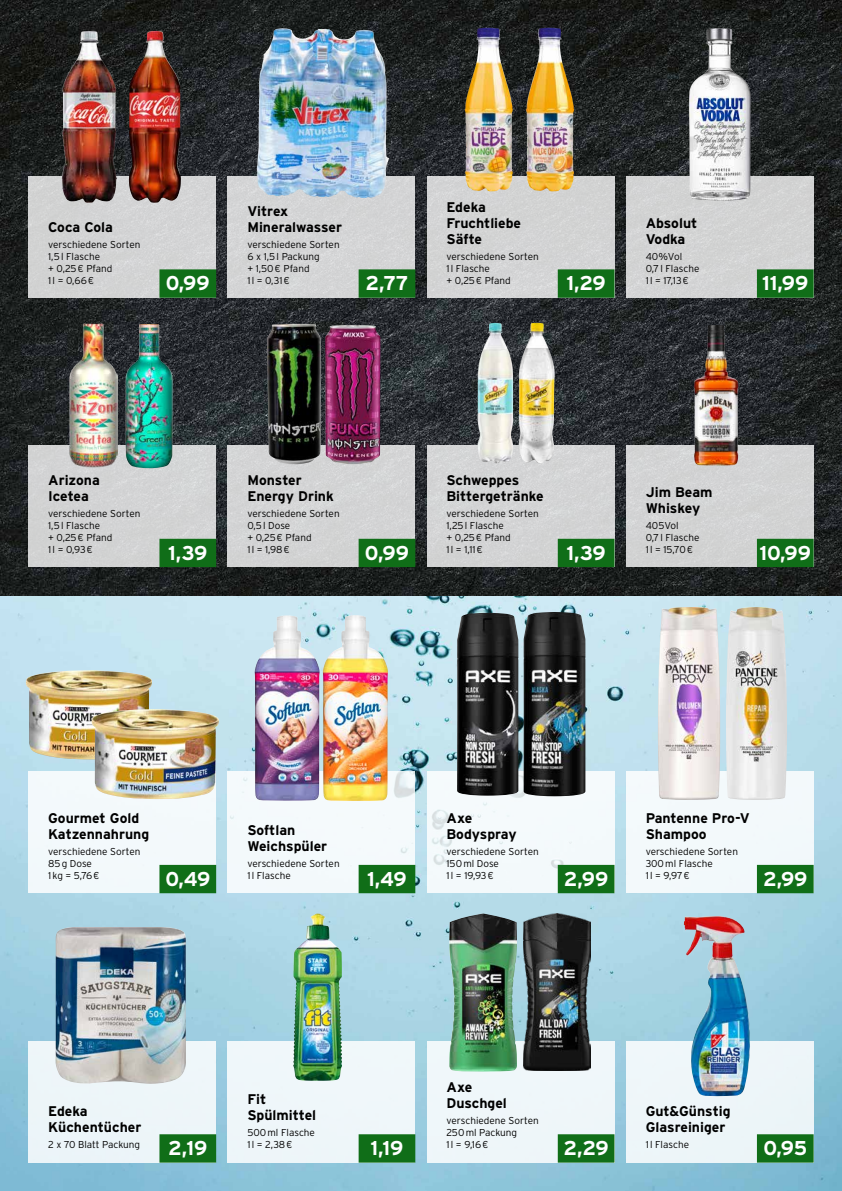
<style>
.page{position:relative;width:842px;height:1191px;background:#fff}
.page>*{position:absolute;margin:0;border:0;box-sizing:border-box;transform-origin:0 0}
.t1{font:700 20px "Interstate";color:#fff}
.t2{font:700 14px/16px "Interstate";color:#000}
.t3{font:300 10px/12px "Interstate";color:#000}
</style>
<div class="page">
<img style="left:0;top:0;width:842px;height:1191px">
<div style="left:28px;top:176px;width:188px;height:122px;background:#d3d3d4"></div>
<div style="left:427px;top:176px;width:187px;height:122px;background:#d3d3d4"></div>
<div style="left:626px;top:176px;width:188px;height:122px;background:#d2d3d3"></div>
<div style="left:227px;top:176px;width:188px;height:122px;background:#d3d4d5"></div>
<div style="left:28px;top:445px;width:188px;height:122px;background:#d2d3d4"></div>
<div style="left:227px;top:445px;width:188px;height:122px;background:#d3d4d4"></div>
<div style="left:427px;top:445px;width:187px;height:122px;background:#d3d4d5"></div>
<div style="left:626px;top:445px;width:188px;height:122px;background:#d2d3d4"></div>
<div style="left:427px;top:771px;width:187px;height:122px;background:#f4fafc"></div>
<div style="left:28px;top:1040px;width:188px;height:122px;background:#edf5f9"></div>
<div style="left:227px;top:771px;width:188px;height:122px;background:#f4fafc"></div>
<div style="left:28px;top:771px;width:188px;height:122px;background:#f3f9fb"></div>
<div style="left:626px;top:771px;width:188px;height:122px;background:#f3f9fb"></div>
<div style="left:227px;top:1040px;width:188px;height:122px;background:#eff7fa"></div>
<div style="left:427px;top:1040px;width:187px;height:122px;background:#eff7fa"></div>
<div style="left:626px;top:1040px;width:188px;height:122px;background:#edf5f9"></div>
<div style="left:159px;top:269px;width:57px;height:29px;background:#106e18"></div>
<div style="left:359px;top:269px;width:56px;height:29px;background:#106e18"></div>
<div style="left:558px;top:269px;width:56px;height:29px;background:#106e18"></div>
<div style="left:757px;top:269px;width:57px;height:29px;background:#106e18"></div>
<div style="left:159px;top:539px;width:57px;height:28px;background:#106e18"></div>
<div style="left:359px;top:539px;width:56px;height:28px;background:#106e18"></div>
<div style="left:558px;top:539px;width:56px;height:28px;background:#106e18"></div>
<div style="left:757px;top:539px;width:57px;height:28px;background:#106e18"></div>
<div style="left:159px;top:865px;width:57px;height:28px;background:#106e18"></div>
<div style="left:359px;top:865px;width:56px;height:28px;background:#106e18"></div>
<div style="left:558px;top:865px;width:56px;height:28px;background:#106e18"></div>
<div style="left:757px;top:865px;width:57px;height:28px;background:#106e18"></div>
<div style="left:159px;top:1134px;width:57px;height:28px;background:#106e18"></div>
<div style="left:359px;top:1134px;width:56px;height:28px;background:#106e18"></div>
<div style="left:558px;top:1134px;width:56px;height:28px;background:#106e18"></div>
<div style="left:757px;top:1134px;width:57px;height:28px;background:#106e18"></div>
<img style="left:69px;top:322px;width:48px;height:146px">
<img style="left:689px;top:28px;width:62px;height:173px">
<img style="left:55px;top:927px;width:131px;height:157px">
<img style="left:26px;top:670px;width:126px;height:89px">
<img style="left:92px;top:709px;width:127px;height:90px">
<img style="left:293px;top:913px;width:49px;height:167px">
<img style="left:267px;top:324px;width:54px;height:140px">
<img style="left:684px;top:916px;width:66px;height:180px">
<img style="left:465px;top:29px;width:47px;height:162px">
<img style="left:526px;top:29px;width:47px;height:162px">
<img style="left:694px;top:326px;width:44px;height:140px">
<img style="left:325px;top:325px;width:55px;height:139px">
<img style="left:658px;top:607px;width:62px;height:193px">
<img style="left:726px;top:607px;width:61px;height:193px">
<img style="left:523px;top:913px;width:68px;height:157px">
<img style="left:449px;top:913px;width:68px;height:158px">
<img style="left:457px;top:613px;width:61px;height:182px">
<img style="left:524px;top:612px;width:61px;height:184px">
<img style="left:126px;top:324px;width:47px;height:144px">
<img style="left:323px;top:615px;width:65px;height:186px">
<img style="left:254px;top:615px;width:66px;height:185px">
<img style="left:62px;top:31px;width:55px;height:172px">
<img style="left:129px;top:31px;width:52px;height:172px">
<img style="left:257px;top:29px;width:99px;height:168px">
<img style="left:477px;top:323px;width:36px;height:140px">
<img style="left:518px;top:323px;width:37px;height:140px">
<h2 class="t2" style="left:48px;top:218px;width:66px">Coca Cola</h2>
<p class="t3" style="left:48px;top:238px;width:94px">verschiedene Sorten<br>1,5l Flasche<br>+ 0,25€ Pfand<br>1l = 0,66€</p>
<h1 class="t1" style="left:166px;top:271px;width:46px">0,99</h1>
<h2 class="t2" style="left:247px;top:202px;width:96px">Vitrex<br>Mineralwasser</h2>
<p class="t3" style="left:247px;top:238px;width:94px">verschiedene Sorten<br>6 x 1,5l Packung<br>+ 1,50€ Pfand<br>1l = 0,31€</p>
<h1 class="t1" style="left:366px;top:271px;width:44px">2,77</h1>
<h2 class="t2" style="left:446px;top:198px;width:76px">Edeka<br>Fruchtliebe<br>Säfte</h2>
<p class="t3" style="left:446px;top:250px;width:94px">verschiedene Sorten<br>1l Flasche<br>+ 0,25€ Pfand</p>
<h1 class="t1" style="left:566px;top:271px;width:41px">1,29</h1>
<h2 class="t2" style="left:646px;top:214px;width:53px">Absolut<br>Vodka</h2>
<p class="t3" style="left:646px;top:250px;width:55px">40%Vol<br>0,7l Flasche<br>1l = 17,13€</p>
<h1 class="t1" style="left:762px;top:271px;width:48px">11,99</h1>
<h2 class="t2" style="left:48px;top:472px;width:53px">Arizona<br>Icetea</h2>
<p class="t3" style="left:48px;top:507px;width:94px">verschiedene Sorten<br>1,5l Flasche<br>+ 0,25€ Pfand<br>1l = 0,93€</p>
<h1 class="t1" style="left:168px;top:540px;width:41px">1,39</h1>
<h2 class="t2" style="left:247px;top:472px;width:88px">Monster<br>Energy Drink</h2>
<p class="t3" style="left:247px;top:507px;width:94px">verschiedene Sorten<br>0,5l Dose<br>+ 0,25€ Pfand<br>1l = 1,98€</p>
<h1 class="t1" style="left:365px;top:540px;width:46px">0,99</h1>
<h2 class="t2" style="left:446px;top:472px;width:99px">Schweppes<br>Bittergetränke</h2>
<p class="t3" style="left:446px;top:507px;width:94px">verschiedene Sorten<br>1,25l Flasche<br>+ 0,25€ Pfand<br>1l = 1,11€</p>
<h1 class="t1" style="left:567px;top:540px;width:41px">1,39</h1>
<h2 class="t2" style="left:646px;top:484px;width:68px">Jim Beam<br>Whiskey</h2>
<p class="t3" style="left:646px;top:519px;width:55px">405Vol<br>0,7l Flasche<br>1l = 15,70€</p>
<h1 class="t1" style="left:759px;top:540px;width:53px">10,99</h1>
<h2 class="t2" style="left:48px;top:810px;width:103px">Gourmet Gold<br>Katzennahrung</h2>
<p class="t3" style="left:48px;top:845px;width:94px">verschiedene Sorten<br>85g Dose<br>1kg = 5,76€</p>
<h1 class="t1" style="left:165px;top:866px;width:46px">0,49</h1>
<h2 class="t2" style="left:247px;top:822px;width:81px">Softlan<br>Weichspüler</h2>
<p class="t3" style="left:247px;top:857px;width:94px">verschiedene Sorten<br>1l Flasche</p>
<h1 class="t1" style="left:367px;top:866px;width:41px">1,49</h1>
<h2 class="t2" style="left:446px;top:810px;width:72px">Axe<br>Bodyspray</h2>
<p class="t3" style="left:446px;top:845px;width:94px">verschiedene Sorten<br>150ml Dose<br>1l = 19,93€</p>
<h1 class="t1" style="left:564px;top:866px;width:46px">2,99</h1>
<h2 class="t2" style="left:646px;top:810px;width:106px">Pantenne Pro-V<br>Shampoo</h2>
<p class="t3" style="left:646px;top:845px;width:94px">verschiedene Sorten<br>300ml Flasche<br>1l = 9,97€</p>
<h1 class="t1" style="left:763px;top:866px;width:46px">2,99</h1>
<h2 class="t2" style="left:48px;top:1103px;width:95px">Edeka<br>Küchentücher</h2>
<p class="t3" style="left:48px;top:1138px;width:93px">2 x 70 Blatt Packung</p>
<h1 class="t1" style="left:168px;top:1135px;width:41px">2,19</h1>
<h2 class="t2" style="left:247px;top:1091px;width:70px">Fit<br>Spülmittel</h2>
<p class="t3" style="left:247px;top:1126px;width:69px">500ml Flasche<br>1l = 2,38€</p>
<h1 class="t1" style="left:370px;top:1135px;width:35px">1,19</h1>
<h2 class="t2" style="left:446px;top:1079px;width:62px">Axe<br>Duschgel</h2>
<p class="t3" style="left:446px;top:1114px;width:94px">verschiedene Sorten<br>250ml Packung<br>1l = 9,16€</p>
<h1 class="t1" style="left:563px;top:1135px;width:47px">2,29</h1>
<h2 class="t2" style="left:646px;top:1103px;width:87px">Gut&amp;Günstig<br>Glasreiniger</h2>
<p class="t3" style="left:646px;top:1138px;width:45px">1l Flasche</p>
<h1 class="t1" style="left:763px;top:1135px;width:45px">0,95</h1>
</div>
